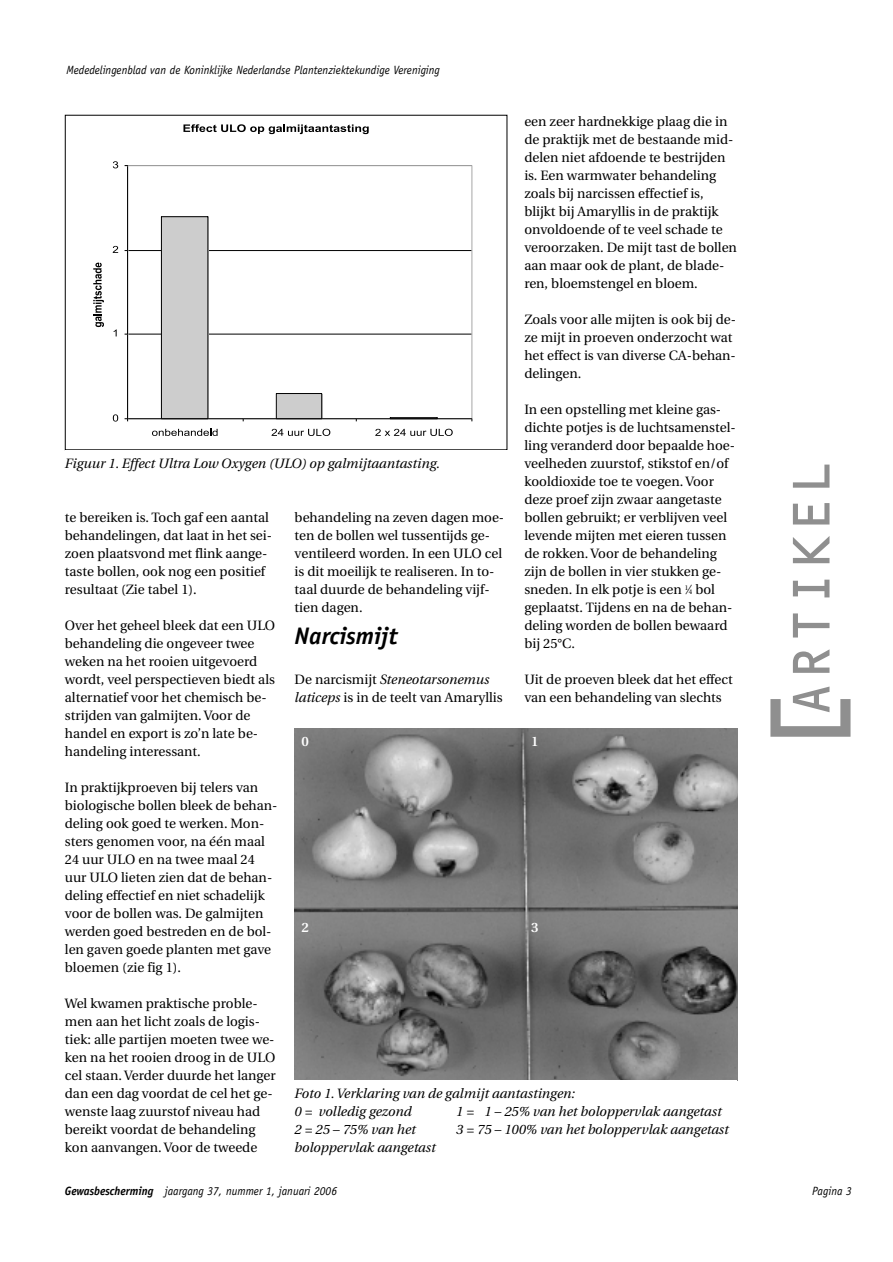
<style>
.page{position:relative;width:893px;height:1262px;background:#fff}
.page>*{position:absolute;margin:0;border:0;box-sizing:border-box;transform-origin:0 0}
.t1{font:108px "OCR C Regular";color:#8f8f8f;scale:.95 1}
.t2{font:54px "OCR C Regular";color:#8f8f8f;scale:.95 1}
.t3{font:italic 700 24px "Officina Sans";color:#000}
.t4{font:13.5px/18px "Utopia";color:#000}
.t5{font:italic 13.5px/18px "Utopia";color:#000}
.t6{font:600 13.5px "Utopia";color:#fff}
.t7{font:italic 12px "Officina Sans";color:#000;scale:.95 1}
.s1{font-size:6.75px}
.s2{font-style:italic}
.s3{font-weight:700}
</style>
<div class="page">
<img style="left:294px;top:728px;width:443px;height:352px">
<hr style="left:127px;top:334px;width:345px;height:1px;background:#000">
<hr style="left:127px;top:250px;width:345px;height:1px;background:#000">
<hr style="left:127px;top:165px;width:345px;height:1px;background:#a6a6a6">
<hr style="left:471px;top:165px;width:1px;height:254px;background:#a6a6a6">
<div style="left:161px;top:217px;width:47px;height:201px;background:#cdcdcd"></div>
<hr style="left:161px;top:216px;width:47px;height:1px;background:#000">
<hr style="left:207px;top:217px;width:1px;height:202px;background:#000">
<hr style="left:161px;top:217px;width:1px;height:202px;background:#000">
<div style="left:277px;top:394px;width:45px;height:24px;background:#cdcdcd"></div>
<hr style="left:276px;top:393px;width:46px;height:1px;background:#000">
<svg style="left:321px;top:394px;width:1px;height:24px"></svg>
<svg style="left:276px;top:394px;width:1px;height:24px"></svg>
<hr style="left:390px;top:417px;width:47px;height:1px;background:#000">
<hr style="left:127px;top:165px;width:1px;height:254px;background:#000">
<hr style="left:127px;top:418px;width:345px;height:1px;background:#000">
<svg style="left:183px;top:124px;width:185px;height:10px"></svg>
<svg style="left:113px;top:414px;width:5px;height:7px"></svg>
<svg style="left:114px;top:329px;width:3px;height:7px"></svg>
<svg style="left:113px;top:246px;width:5px;height:7px"></svg>
<svg style="left:113px;top:161px;width:5px;height:7px"></svg>
<svg style="left:152px;top:429px;width:65px;height:7px"></svg>
<svg style="left:271px;top:429px;width:59px;height:7px"></svg>
<svg style="left:375px;top:429px;width:77px;height:7px"></svg>
<svg style="left:93px;top:262px;width:11px;height:65px"></svg>
<p class="t7" style="left:66px;top:65px;width:394px">Mededelingenblad van de Koninklijke Nederlandse Plantenziektekundige Vereniging</p>
<p class="t4" style="left:524px;top:114px;width:214px">een zeer hardnekkige plaag die in de praktijk met de bestaande mid&shy;delen niet afdoende te bestrijden is. Een warmwater behandeling zoals bij narcissen effectief is, blijkt bij Amaryllis in de praktijk onvoldoende of te veel schade te veroorzaken. De mijt tast de bollen aan maar ook de plant, de blade&shy;ren, bloemstengel en bloem.</p>
<p class="t4" style="left:524px;top:312px;width:213px">Zoals voor alle mijten is ook bij de&shy;ze mijt in proeven onderzocht wat het effect is van diverse CA-behan&shy;delingen.</p>
<p class="t4" style="left:524px;top:402px;width:213px">In een opstelling met kleine gas&shy;dichte potjes is de luchtsamenstel&shy;ling veranderd door bepaalde hoe&shy;veelheden zuurstof, stikstof en/of kooldioxide toe te voegen. Voor deze proef zijn zwaar aangetaste bollen gebruikt; er verblijven veel levende mijten met eieren tussen de rokken. Voor de behandeling zijn de bollen in vier stukken ge&shy;sneden. In elk potje is een <sup>1</sup>⁄<span class="s1">4</span> bol geplaatst. Tijdens en na de behan&shy;deling worden de bollen bewaard bij 25°C.</p>
<p class="t4" style="left:524px;top:672px;width:210px">Uit de proeven bleek dat het effect van een behandeling van slechts</p>
<p class="t5" style="left:65px;top:456px;width:376px">Figuur 1. Effect Ultra Low Oxygen (ULO) op galmijtaantasting.</p>
<p class="t4" style="left:294px;top:510px;width:211px">behandeling na zeven dagen moe&shy;ten de bollen wel tussentijds ge&shy;ventileerd worden. In een ULO cel is dit moeilijk te realiseren. In to&shy;taal duurde de behandeling vijf&shy;tien dagen.</p>
<h3 class="t3" style="left:294px;top:626px;width:105px">Narcismijt</h3>
<p class="t4" style="left:294px;top:672px;width:209px">De narcismijt <span class="s2">Steneotarsonemus laticeps</span> is in de teelt van Amaryllis</p>
<p class="t4" style="left:65px;top:510px;width:209px">te bereiken is. Toch gaf een aantal behandelingen, dat laat in het sei&shy;zoen plaatsvond met flink aange&shy;taste bollen, ook nog een positief resultaat (Zie tabel 1).</p>
<p class="t4" style="left:65px;top:618px;width:212px">Over het geheel bleek dat een ULO behandeling die ongeveer twee weken na het rooien uitgevoerd wordt, veel perspectieven biedt als alternatief voor het chemisch be&shy;strijden van galmijten. Voor de handel en export is zo’n late be&shy;handeling interessant.</p>
<p class="t4" style="left:65px;top:780px;width:214px">In praktijkproeven bij telers van biologische bollen bleek de behan&shy;deling ook goed te werken. Mon&shy;sters genomen voor, na één maal<br>24 uur ULO en na twee maal 24 uur ULO lieten zien dat de behan&shy;deling effectief en niet schadelijk voor de bollen was. De galmijten werden goed bestreden en de bol&shy;len gaven goede planten met gave bloemen (zie fig 1).</p>
<p class="t4" style="left:65px;top:996px;width:212px">Wel kwamen praktische proble&shy;men aan het licht zoals de logis&shy;tiek: alle partijen moeten twee we&shy;ken na het rooien droog in de ULO cel staan. Verder duurde het langer dan een dag voordat de cel het ge&shy;wenste laag zuurstof niveau had bereikt voordat de behandeling kon aanvangen. Voor de tweede</p>
<p class="t6" style="left:301px;top:735px;width:9px">0</p>
<p class="t6" style="left:531px;top:736px;width:9px">1</p>
<p class="t6" style="left:301px;top:921px;width:9px">2</p>
<p class="t6" style="left:531px;top:921px;width:9px">3</p>
<p class="t5" style="left:294px;top:1086px;width:282px">Foto 1. Verklaring van de galmijt aantastingen:<br>0 = volledig gezond</p>
<p class="t5" style="left:456px;top:1104px;width:267px">1 = 1 – 25% van het boloppervlak aangetast</p>
<p class="t5" style="left:294px;top:1122px;width:123px">2 = 25 – 75% van het</p>
<p class="t5" style="left:456px;top:1122px;width:274px">3 = 75 – 100% van het boloppervlak aangetast</p>
<p class="t5" style="left:294px;top:1140px;width:143px">boloppervlak aangetast</p>
<h2 class="t2" style="left:792px;top:718px;width:274px;rotate:-90deg">ARTIKEL</h2>
<h1 class="t1" style="left:776px;top:755px;width:79px;rotate:-90deg">[</h1>
<p class="t7" style="left:65px;top:1186px;width:288px"><span class="s3">Gewasbescherming</span> jaargang 37, nummer 1, januari 2006</p>
<p class="t7" style="left:812px;top:1186px;width:43px">Pagina 3</p>
</div>
